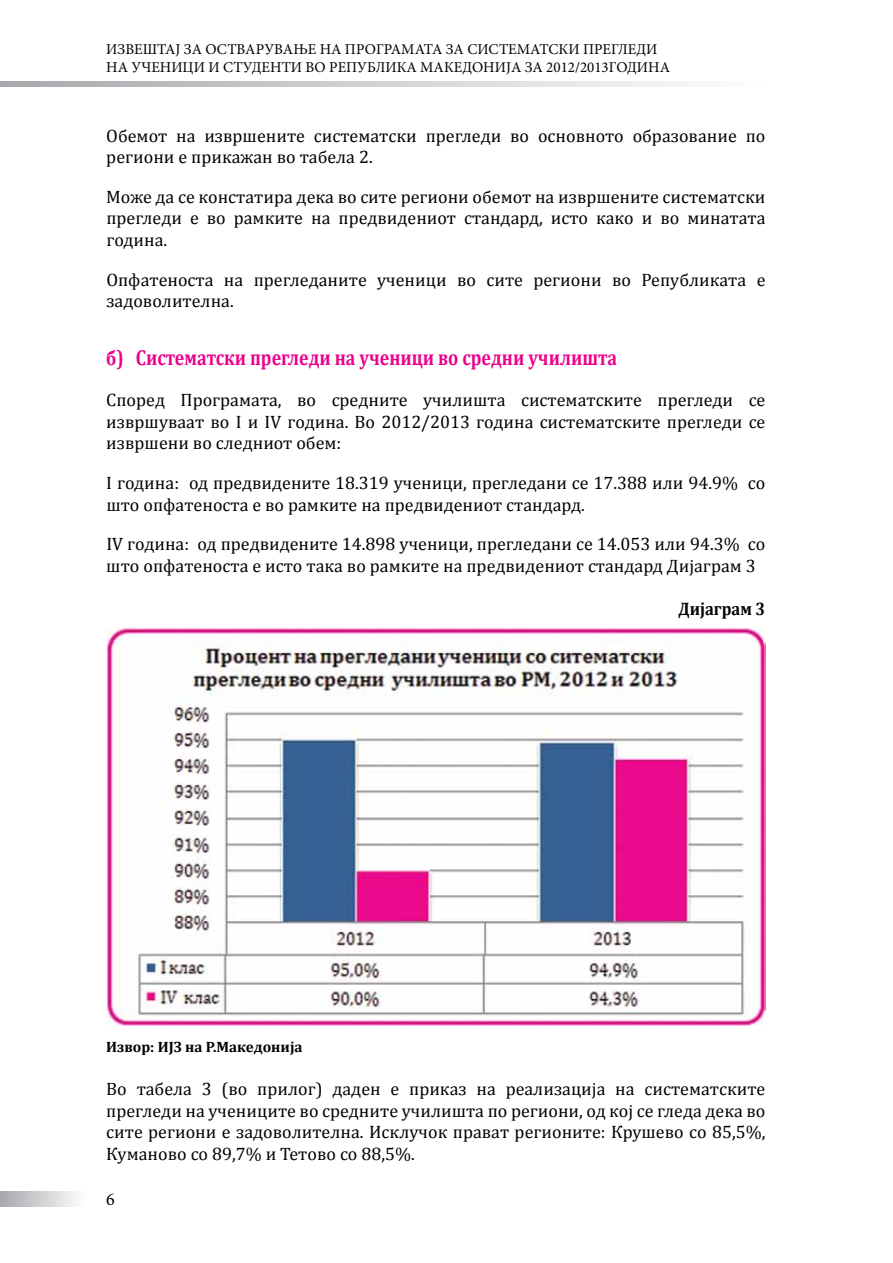
<style>
.page{position:relative;width:893px;height:1263px;background:#fff}
.page>*{position:absolute;margin:0;border:0;box-sizing:border-box;transform-origin:0 0}
.t1{font:700 21.6px "Cambria";color:#ec008c;scale:.83 1}
.t2{font:700 18.15px "Cambria";color:#000;scale:.91 1}
.t3{font:18px/21.6px "Cambria";color:#000}
.t4{font:18px "Minion Pro";color:#000}
.t5{font:15px/18px "Minion Pro";color:#000}
.t6{font:700 15px "Cambria";color:#000}
</style>
<div class="page">
<div style="left:0;top:1191px;width:85px;height:16px;background:linear-gradient(to right,#a6a8ab,#fdfdfd)"></div>
<svg style="left:0;top:81px;width:685px;height:6px;background:#cdced0"></svg>
<img style="left:106px;top:627px;width:659px;height:398px">
<p class="t5" style="left:106px;top:41px;width:565px">ИЗВЕШТАЈ ЗА ОСТВАРУВАЊЕ НА ПРОГРАМАТА ЗА СИСТЕМАТСКИ ПРЕГЛЕДИ<br>НА УЧЕНИЦИ И СТУДЕНТИ ВО РЕПУБЛИКА МАКЕДОНИЈА ЗА 2012/2013ГОДИНА</p>
<p class="t3" style="left:106px;top:125px;width:661px">Обемот на извршените систематски прегледи во основното образование по региони е прикажан во табела 2.</p>
<p class="t3" style="left:106px;top:186px;width:661px;text-align:justify">Може да се констатира дека во сите региони обемот на извршените систематски прегледи е во рамките на предвидениот стандард, исто како и во минатата година.</p>
<p class="t3" style="left:106px;top:269px;width:661px">Опфатеноста на прегледаните ученици во сите региони во Републиката е задоволителна.</p>
<p class="t1" style="left:106px;top:344px;width:617px">б) Систематски прегледи на ученици во средни училишта</p>
<p class="t3" style="left:106px;top:389px;width:661px;text-align:justify">Според Програмата, во средните училишта систематските прегледи се извршуваат во I и IV година. Во 2012/2013 година систематските прегледи се извршени во следниот обем:</p>
<p class="t3" style="left:106px;top:472px;width:661px">I година: од предвидените 18.319 ученици, прегледани се 17.388 или 94.9% со што опфатеноста е во рамките на предвидениот стандард.</p>
<p class="t3" style="left:106px;top:533px;width:661px">IV година: од предвидените 14.898 ученици, прегледани се 14.053 или 94.3% со што опфатеноста е исто така во рамките на предвидениот стандард Дијаграм 3</p>
<p class="t2" style="left:678px;top:598px;width:97px">Дијаграм 3</p>
<p class="t6" style="left:106px;top:1037px;width:198px">Извор: ИЈЗ на Р.Македонија</p>
<p class="t3" style="left:106px;top:1078px;width:661px;text-align:justify">Во табела 3 (во прилог) даден е приказ на реализација на систематските прегледи на учениците во средните училишта по региони, од кој се гледа дека во сите региони е задоволителна. Исклучок прават регионите: Крушево со 85,5%, Куманово со 89,7% и Тетово со 88,5%.</p>
<p class="t4" style="left:106px;top:1187px;width:10px">6</p>
</div>
